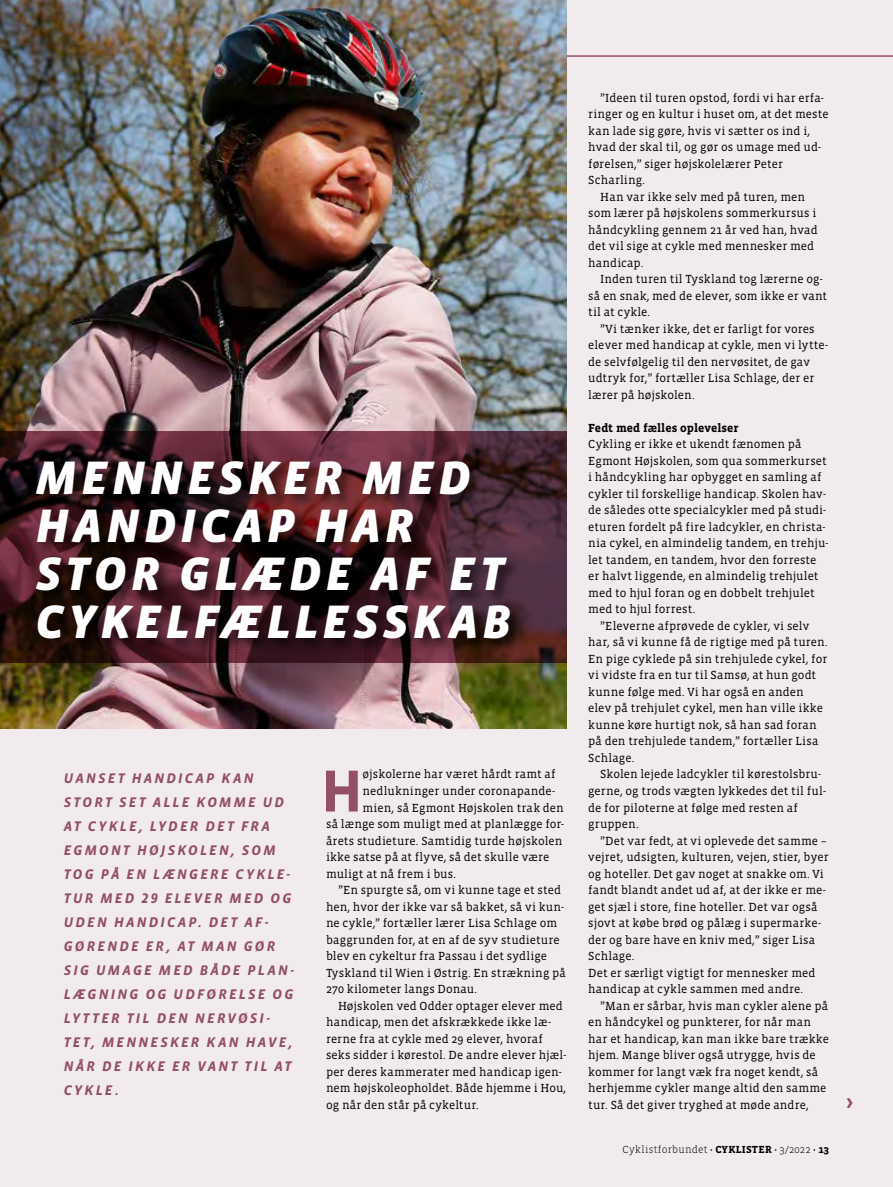
<style>
.page{position:relative;width:893px;height:1187px;background:#fff}
.page>*{position:absolute;margin:0;border:0;box-sizing:border-box;transform-origin:0 0}
.t1{font:700 60.6px "Vista Sans OT";color:#924f67}
.t2{font:italic 900 48px/48px "Vista Sans OT";letter-spacing:.09em;color:#fff}
.t3{font:700 22.5px "Vista Slab OT";color:#924f67}
.t4{font:italic 700 14.25px/24px "Vista Sans OT";letter-spacing:.15em;color:#924f67}
.t5{font:12px "Vista Slab OT";letter-spacing:.01em;color:#000}
.t6{font:700 12px "Vista Slab OT";letter-spacing:.005em;color:#000}
.t7{font:300 10.5px "Vista Slab OT";letter-spacing:.025em;color:#000}
.s1{font-weight:700}
</style>
<div class="page">
<div style="left:0;top:0;width:893px;height:1186px;background:#f2ebee"></div>
<img style="left:0;top:0;width:567px;height:729px">
<svg style="left:0;top:432px;width:567px;height:231px;background:#4b242e"></svg>
<div style="left:34px;top:458px;width:490px;height:196px;background:#000;opacity:.6"></div>
<hr style="left:567px;top:55px;width:326px;height:2px;background:#924f67">
<h2 class="t2" style="left:36px;top:455px;width:477px">MENNESKER MED<br>HANDICAP HAR<br>STOR GLÆDE AF ET<br>CYKELFÆLLESSKAB</h2>
<p class="t4" style="left:64px;top:766px;width:232px">UANSET HANDICAP KAN<br>STORT SET ALLE KOMME UD<br>AT CYKLE, LYDER DET FRA<br>EGMONT HØJSKOLEN, SOM<br>TOG PÅ EN LÆNGERE CYKLE-<br>TUR MED 29 ELEVER MED OG<br>UDEN HANDICAP. DET AF-<br>GØRENDE ER, AT MAN GØR<br>SIG UMAGE MED BÅDE PLAN-<br>LÆGNING OG UDFØRELSE OG<br>LYTTER TIL DEN NERVØSI-<br>TET, MENNESKER KAN HAVE,<br>NÅR DE IKKE ER VANT TIL AT<br>CYKLE.</p>
<h1 class="t1" style="left:321px;top:760px;width:44px">H</h1>
<p class="t5" style="left:363px;top:768px;width:194px">øjskolerne har været hårdt ramt af</p>
<p class="t5" style="left:363px;top:784px;width:194px">nedlukninger under coronapande-</p>
<p class="t5" style="left:363px;top:801px;width:203px">mien, så Egmont Højskolen trak den</p>
<p class="t5" style="left:326px;top:817px;width:240px">så længe som muligt med at planlægge for-</p>
<p class="t5" style="left:326px;top:834px;width:238px">årets studieture. Samtidig turde højskolen</p>
<p class="t5" style="left:326px;top:850px;width:225px">ikke satse på at flyve, så det skulle være</p>
<p class="t5" style="left:326px;top:867px;width:132px">muligt at nå frem i bus.</p>
<p class="t5" style="left:338px;top:883px;width:225px">”En spurgte så, om vi kunne tage et sted</p>
<p class="t5" style="left:326px;top:900px;width:240px">hen, hvor der ikke var så bakket, så vi kun-</p>
<p class="t5" style="left:326px;top:916px;width:233px">ne cykle,” fortæller lærer Lisa Schlage om</p>
<p class="t5" style="left:326px;top:933px;width:235px">baggrunden for, at en af de syv studieture</p>
<p class="t5" style="left:326px;top:949px;width:222px">blev en cykeltur fra Passau i det sydlige</p>
<p class="t5" style="left:326px;top:966px;width:241px">Tyskland til Wien i Østrig. En strækning på</p>
<p class="t5" style="left:326px;top:982px;width:153px">270 kilometer langs Donau.</p>
<p class="t5" style="left:338px;top:999px;width:226px">Højskolen ved Odder optager elever med</p>
<p class="t5" style="left:326px;top:1015px;width:226px">handicap, men det afskrækkede ikke læ-</p>
<p class="t5" style="left:326px;top:1032px;width:219px">rerne fra at cykle med 29 elever, hvoraf</p>
<p class="t5" style="left:326px;top:1048px;width:242px">seks sidder i kørestol. De andre elever hjæl-</p>
<p class="t5" style="left:326px;top:1065px;width:237px">per deres kammerater med handicap igen-</p>
<p class="t5" style="left:326px;top:1081px;width:242px">nem højskoleopholdet. Både hjemme i Hou,</p>
<p class="t5" style="left:326px;top:1098px;width:154px">og når den står på cykeltur.</p>
<p class="t5" style="left:600px;top:91px;width:225px">”Ideen til turen opstod, fordi vi har erfa-</p>
<p class="t5" style="left:588px;top:108px;width:242px">ringer og en kultur i huset om, at det meste</p>
<p class="t5" style="left:588px;top:124px;width:223px">kan lade sig gøre, hvis vi sætter os ind i,</p>
<p class="t5" style="left:588px;top:141px;width:234px">hvad der skal til, og gør os umage med ud-</p>
<p class="t5" style="left:588px;top:157px;width:196px">førelsen,” siger højskolelærer Peter</p>
<p class="t5" style="left:588px;top:174px;width:58px">Scharling.</p>
<p class="t5" style="left:600px;top:190px;width:206px">Han var ikke selv med på turen, men</p>
<p class="t5" style="left:588px;top:207px;width:230px">som lærer på højskolens sommerkursus i</p>
<p class="t5" style="left:588px;top:223px;width:231px">håndcykling gennem 21 år ved han, hvad</p>
<p class="t5" style="left:588px;top:240px;width:227px">det vil sige at cykle med mennesker med</p>
<p class="t5" style="left:588px;top:256px;width:57px">handicap.</p>
<p class="t5" style="left:600px;top:273px;width:224px">Inden turen til Tyskland tog lærerne og-</p>
<p class="t5" style="left:588px;top:289px;width:240px">så en snak, med de elever, som ikke er vant</p>
<p class="t5" style="left:588px;top:306px;width:63px">til at cykle.</p>
<p class="t5" style="left:600px;top:322px;width:216px">”Vi tænker ikke, det er farligt for vores</p>
<p class="t5" style="left:588px;top:339px;width:241px">elever med handicap at cykle, men vi lytte-</p>
<p class="t5" style="left:588px;top:355px;width:223px">de selvfølgelig til den nervøsitet, de gav</p>
<p class="t5" style="left:588px;top:372px;width:228px">udtryk for,” fortæller Lisa Schlage, der er</p>
<p class="t5" style="left:588px;top:388px;width:108px">lærer på højskolen.</p>
<p class="t6" style="left:588px;top:421px;width:152px">Fedt med fælles oplevelser</p>
<p class="t5" style="left:588px;top:438px;width:215px">Cykling er ikke et ukendt fænomen på</p>
<p class="t5" style="left:588px;top:454px;width:240px">Egmont Højskolen, som qua sommerkurset</p>
<p class="t5" style="left:588px;top:471px;width:235px">i håndcykling har opbygget en samling af</p>
<p class="t5" style="left:588px;top:487px;width:239px">cykler til forskellige handicap. Skolen hav-</p>
<p class="t5" style="left:588px;top:504px;width:240px">de således otte specialcykler med på studi-</p>
<p class="t5" style="left:588px;top:520px;width:239px">eturen fordelt på fire ladcykler, en christa-</p>
<p class="t5" style="left:588px;top:537px;width:242px">nia cykel, en almindelig tandem, en trehju-</p>
<p class="t5" style="left:588px;top:553px;width:230px">let tandem, en tandem, hvor den forreste</p>
<p class="t5" style="left:588px;top:570px;width:232px">er halvt liggende, en almindelig trehjulet</p>
<p class="t5" style="left:588px;top:586px;width:228px">med to hjul foran og en dobbelt trehjulet</p>
<p class="t5" style="left:588px;top:603px;width:109px">med to hjul forrest.</p>
<p class="t5" style="left:600px;top:619px;width:211px">”Eleverne afprøvede de cykler, vi selv</p>
<p class="t5" style="left:588px;top:636px;width:241px">har, så vi kunne få de rigtige med på turen.</p>
<p class="t5" style="left:588px;top:652px;width:241px">En pige cyklede på sin trehjulede cykel, for</p>
<p class="t5" style="left:588px;top:669px;width:229px">vi vidste fra en tur til Samsø, at hun godt</p>
<p class="t5" style="left:588px;top:685px;width:217px">kunne følge med. Vi har også en anden</p>
<p class="t5" style="left:588px;top:702px;width:236px">elev på trehjulet cykel, men han ville ikke</p>
<p class="t5" style="left:588px;top:718px;width:230px">kunne køre hurtigt nok, så han sad foran</p>
<p class="t5" style="left:588px;top:735px;width:232px">på den trehjulede tandem,” fortæller Lisa</p>
<p class="t5" style="left:588px;top:751px;width:48px">Schlage.</p>
<p class="t5" style="left:600px;top:768px;width:222px">Skolen lejede ladcykler til kørestolsbru-</p>
<p class="t5" style="left:588px;top:784px;width:239px">gerne, og trods vægten lykkedes det til ful-</p>
<p class="t5" style="left:588px;top:801px;width:211px">de for piloterne at følge med resten af</p>
<p class="t5" style="left:588px;top:817px;width:52px">gruppen.</p>
<p class="t5" style="left:600px;top:834px;width:228px">”Det var fedt, at vi oplevede det samme –</p>
<p class="t5" style="left:588px;top:850px;width:242px">vejret, udsigten, kulturen, vejen, stier, byer</p>
<p class="t5" style="left:588px;top:867px;width:237px">og hoteller. Det gav noget at snakke om. Vi</p>
<p class="t5" style="left:588px;top:883px;width:239px">fandt blandt andet ud af, at der ikke er me-</p>
<p class="t5" style="left:588px;top:900px;width:231px">get sjæl i store, fine hoteller. Det var også</p>
<p class="t5" style="left:588px;top:916px;width:234px">sjovt at købe brød og pålæg i supermarke-</p>
<p class="t5" style="left:588px;top:933px;width:228px">der og bare have en kniv med,” siger Lisa</p>
<p class="t5" style="left:588px;top:949px;width:48px">Schlage.</p>
<p class="t5" style="left:588px;top:966px;width:229px">Det er særligt vigtigt for mennesker med</p>
<p class="t5" style="left:588px;top:982px;width:216px">handicap at cykle sammen med andre.</p>
<p class="t5" style="left:600px;top:999px;width:229px">”Man er sårbar, hvis man cykler alene på</p>
<p class="t5" style="left:588px;top:1015px;width:224px">en håndcykel og punkterer, for når man</p>
<p class="t5" style="left:588px;top:1032px;width:242px">har et handicap, kan man ikke bare trække</p>
<p class="t5" style="left:588px;top:1048px;width:229px">hjem. Mange bliver også utrygge, hvis de</p>
<p class="t5" style="left:588px;top:1065px;width:231px">kommer for langt væk fra noget kendt, så</p>
<p class="t5" style="left:588px;top:1081px;width:240px">herhjemme cykler mange altid den samme</p>
<p class="t5" style="left:588px;top:1098px;width:222px">tur. Så det giver tryghed at møde andre,</p>
<p class="t7" style="left:622px;top:1143px;width:208px">Cyklistforbundet <span class="s1">· CYKLISTER ·</span> 3/2022 <span class="s1">· 13</span></p>
<h3 class="t3" style="left:846px;top:1089px;width:8px">›</h3>
</div>
